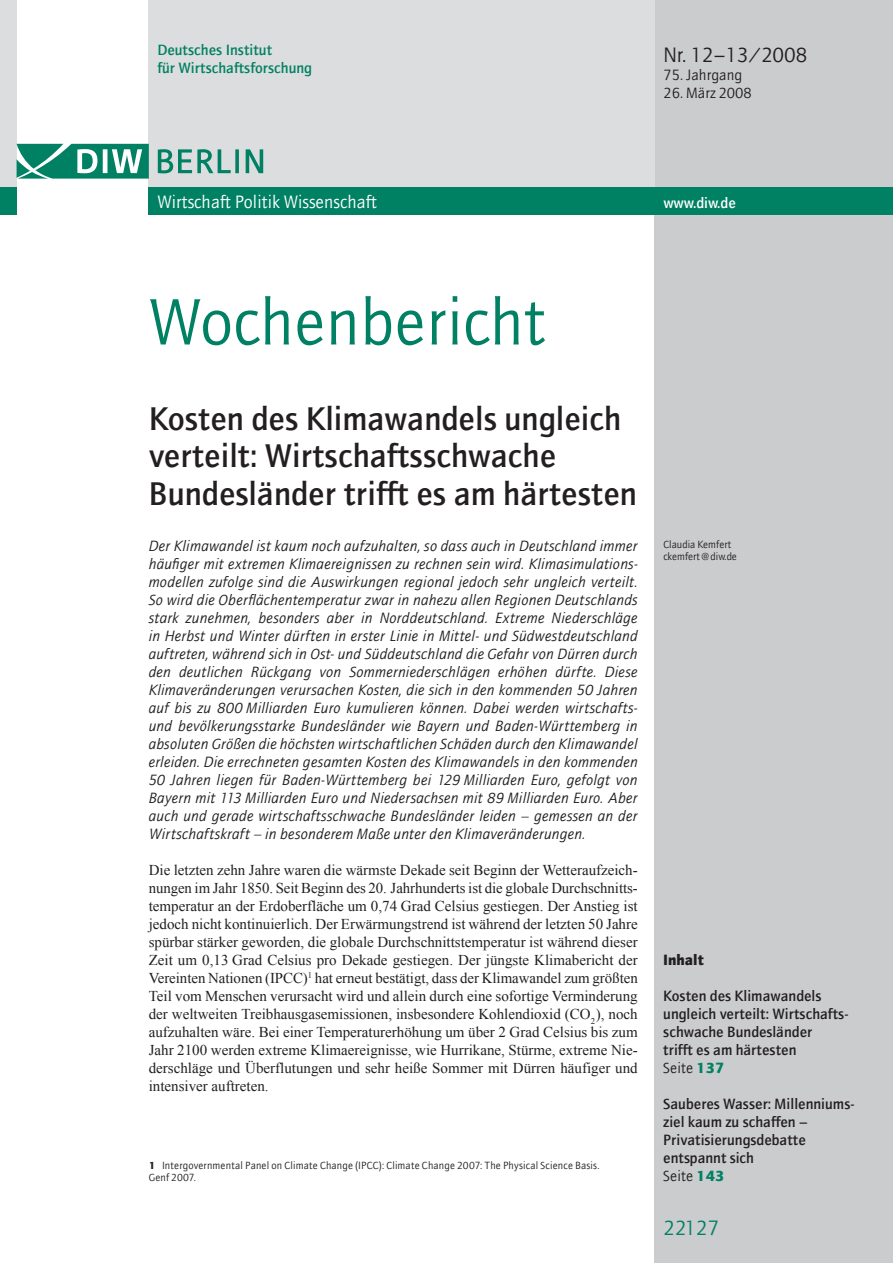
<style>
.page{position:relative;width:893px;height:1263px;background:#fff}
.page>*{position:absolute;margin:0;border:0;box-sizing:border-box;transform-origin:0 0}
.t1{font:66px "AT Quay Sans";color:#008164}
.t2{font:500 33px/37.5px "AT Quay Sans";color:#231f20}
.t3{font:21px "AT Quay Sans";color:#231f20}
.t4{font:21px "AT Quay Sans";color:#008164}
.t5{font:18px "AT Quay Sans";color:#fff}
.t6{font:italic 15px/18px "AT Quay Sans";letter-spacing:.01em;color:#231f20;text-align:justify}
.t7{font:15px/18px "Times New Roman";color:#231f20;text-align:justify}
.t8{font:500 15px/18px "AT Quay Sans";color:#231f20}
.t9{font:500 15px/18px "AT Quay Sans";color:#008164}
.t10{font:15px "AT Quay Sans";color:#231f20}
.t11{font:500 15px "AT Quay Sans";color:#fff}
.t12{font:900 15px "AT Quay Sans";color:#231f20}
.t13{font:10.5px/12px "AT Quay Sans";letter-spacing:.01em;color:#231f20}
.s1{font-weight:900}
.s2{font-weight:400}
.s3{font-weight:900;color:#008164}
</style>
<div class="page">
<div style="left:655px;top:0;width:238px;height:1263px;background:#cbccce"></div>
<div style="left:149px;top:0;width:506px;height:187px;background:#dcdddf"></div>
<div style="left:149px;top:187px;width:744px;height:27px;background:#008164"></div>
<div style="left:0;top:0;width:17px;height:188px;background:#dcdddf"></div>
<svg style="left:17px;top:144px;width:132px;height:35px"></svg>
<svg style="left:158px;top:149px;width:105px;height:24px"></svg>
<div style="left:0;top:187px;width:17px;height:27px;background:#008164"></div>
<p class="t9" style="left:157px;top:41px;width:156px">Deutsches Institut<br>für Wirtschaftsforschung</p>
<h3 class="t3" style="left:663px;top:42px;width:145px">Nr. 12–13/2008</h3>
<p class="t10" style="left:663px;top:65px;width:80px">75. Jahrgang</p>
<p class="t10" style="left:663px;top:83px;width:90px">26. März 2008</p>
<p class="t5" style="left:157px;top:191px;width:221px">Wirtschaft Politik Wissenschaft</p>
<p class="t11" style="left:663px;top:193px;width:74px">www.diw.de</p>
<h1 class="t1" style="left:149px;top:281px;width:399px">Wochenbericht</h1>
<h2 class="t2" style="left:149px;top:399px;width:490px">Kosten des Klimawandels ungleich verteilt: Wirtschaftsschwache<br>Bundesländer trifft es am härtesten</h2>
<p class="t6" style="left:149px;top:537px;width:491px">Der Klimawandel ist kaum noch aufzuhalten, so dass auch in Deutschland immer häufiger mit extremen Klimaereignissen zu rechnen sein wird. Klimasimulations&shy;modellen zufolge sind die Auswirkungen regional jedoch sehr ungleich verteilt.<br>So wird die Oberflächentemperatur zwar in nahezu allen Regionen Deutschlands stark zunehmen, besonders aber in Norddeutschland. Extreme Niederschläge in Herbst und Winter dürften in erster Linie in Mittel- und Südwestdeutschland auftreten, während sich in Ost- und Süddeutschland die Gefahr von Dürren durch den deutlichen Rückgang von Sommerniederschlägen erhöhen dürfte. Diese Klimaveränderungen verursachen Kosten, die sich in den kommenden 50 Jahren auf bis zu 800 Milliarden Euro kumulieren können. Dabei werden wirtschafts&shy;und bevölkerungsstarke Bundesländer wie Bayern und Baden-Württemberg in absoluten Größen die höchsten wirtschaftlichen Schäden durch den Klimawandel erleiden. Die errechneten gesamten Kosten des Klimawandels in den kommenden 50 Jahren liegen für Baden-Württemberg bei 129 Milliarden Euro, gefolgt von Bayern mit 113 Milliarden Euro und Niedersachsen mit 89 Milliarden Euro. Aber auch und gerade wirtschaftsschwache Bundesländer leiden – gemessen an der Wirtschaftskraft – in besonderem Maße unter den Klimaveränderungen.</p>
<p class="t7" style="left:149px;top:861px;width:491px">Die letzten zehn Jahre waren die wärmste Dekade seit Beginn der Wetteraufzeich&shy;nungen im Jahr 1850. Seit Beginn des 20. Jahrhunderts ist die globale Durchschnitts&shy;temperatur an der Erdoberfläche um 0,74 Grad Celsius gestiegen. Der Anstieg ist jedoch nicht kontinuierlich. Der Erwärmungstrend ist während der letzten 50 Jahre spürbar stärker geworden, die globale Durchschnittstemperatur ist während dieser Zeit um 0,13 Grad Celsius pro Dekade gestiegen. Der jüngste Klimabericht der Vereinten Nationen (IPCC)<sup>1</sup> hat erneut bestätigt, dass der Klimawandel zum größten Teil vom Menschen verursacht wird und allein durch eine sofortige Verminderung der weltweiten Treibhausgasemissionen, insbesondere Kohlendioxid (CO<sub>2</sub> ), noch aufzuhalten wäre. Bei einer Temperaturerhöhung um über 2 Grad Celsius bis zum Jahr 2100 werden extreme Klimaereignisse, wie Hurrikane, Stürme, extreme Nie&shy;derschläge und Überflutungen und sehr heiße Sommer mit Dürren häufiger und intensiver auftreten.</p>
<p class="t13" style="left:149px;top:1159px;width:452px"><span class="s1">1</span> Intergovernmental Panel on Climate Change (IPCC): Climate Change 2007: The Physical Science Basis.<br>Genf 2007.</p>
<p class="t13" style="left:663px;top:538px;width:75px;line-height:12.6px">Claudia Kemfert ckemfert@diw.de</p>
<p class="t12" style="left:663px;top:950px;width:42px">Inhalt</p>
<p class="t8" style="left:663px;top:986px;width:187px">Kosten des Klimawandels ungleich verteilt: Wirtschafts&shy;schwache Bundesländer<br>trifft es am härtesten<br><span class="s2">Seite</span> <span class="s3">137</span></p>
<p class="t8" style="left:663px;top:1094px;width:193px">Sauberes Wasser: Millenniums&shy;ziel kaum zu schaffen –<br>Privatisierungsdebatte entspannt sich<br><span class="s2">Seite</span> <span class="s3">143</span></p>
<h3 class="t4" style="left:663px;top:1215px;width:58px">22127</h3>
</div>
